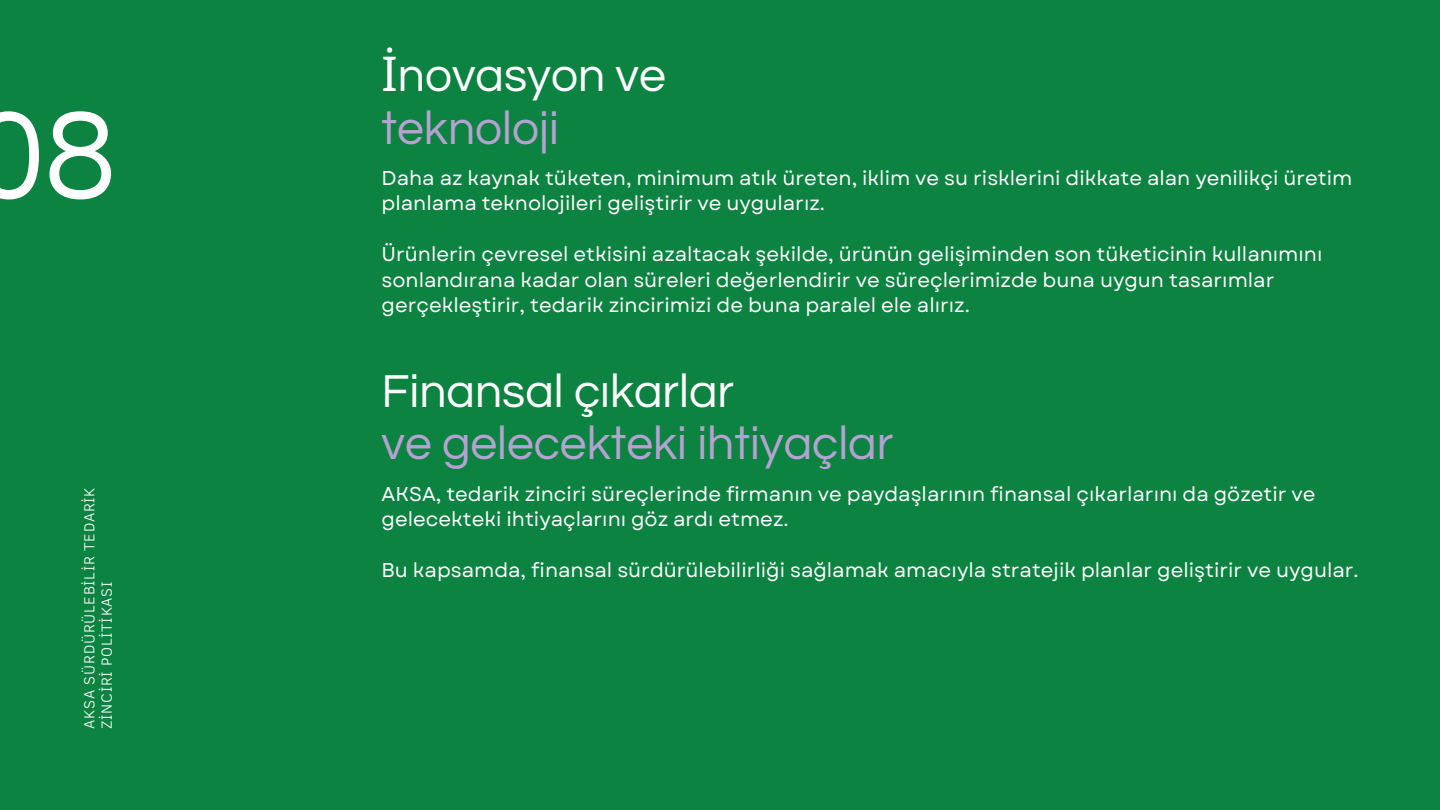
<style>
.page{position:relative;width:1440px;height:810px;background:#0d8341}
.page>*{position:absolute;margin:0;border:0;box-sizing:border-box;transform-origin:0 0}
.t1{font:130px "Questrial";color:#fff}
.t2{font:48px "Questrial";color:#b5a2d2}
.t3{font:48px "Questrial";color:#fff}
.t4{font:20px/25.5px "Garet";color:#fff}
.t5{font:300 15px "Clear Sans";letter-spacing:.05em;color:#fff}
.s1{font-family:"Noto Sans"}
</style>
<div class="page">
<p class="t1" style="left:-27px;top:92px;width:144px">08</p>
<h2 class="t5" style="left:78px;top:729px;width:243px;rotate:-90deg">AKSA SÜRDÜRÜLEBİLİR TEDARİK</h2>
<h2 class="t5" style="left:96px;top:729px;width:149px;rotate:-90deg">ZİNCİRİ POLİTİKASI</h2>
<p class="t3" style="left:382px;top:52px;width:286px"><span class="s1">İ</span>novasyon ve</p>
<p class="t2" style="left:382px;top:104px;width:179px">teknoloji</p>
<h1 class="t4" style="left:382px;top:165px;width:972px">Daha az kaynak tüketen, minimum atık üreten, iklim ve su risklerini dikkate alan yenilikçi üretim planlama teknolojileri geliştirir ve uygularız.</h1>
<p class="t4" style="left:382px;top:242px;width:942px">Ürünlerin çevresel etkisini azaltacak şekilde, ürünün gelişiminden son tüketicinin kullanımını sonlandırana kadar olan süreleri değerlendirir ve süreçlerimizde buna uygun tasarımlar gerçekleştirir, tedarik zincirimizi de buna paralel ele alırız.</p>
<h2 class="t3" style="left:382px;top:367px;width:354px">Finansal çıkarlar</h2>
<h2 class="t2" style="left:382px;top:420px;width:513px">ve gelecekteki ihtiyaçlar</h2>
<h1 class="t4" style="left:382px;top:481px;width:936px">AKSA, tedarik zinciri süreçlerinde firmanın ve paydaşlarının finansal çıkarlarını da gözetir ve gelecekteki ihtiyaçlarını göz ardı etmez.</h1>
<p class="t4" style="left:382px;top:557px;width:979px">Bu kapsamda, finansal sürdürülebilirliği sağlamak amacıyla stratejik planlar geliştirir ve uygular.</p>
</div>
